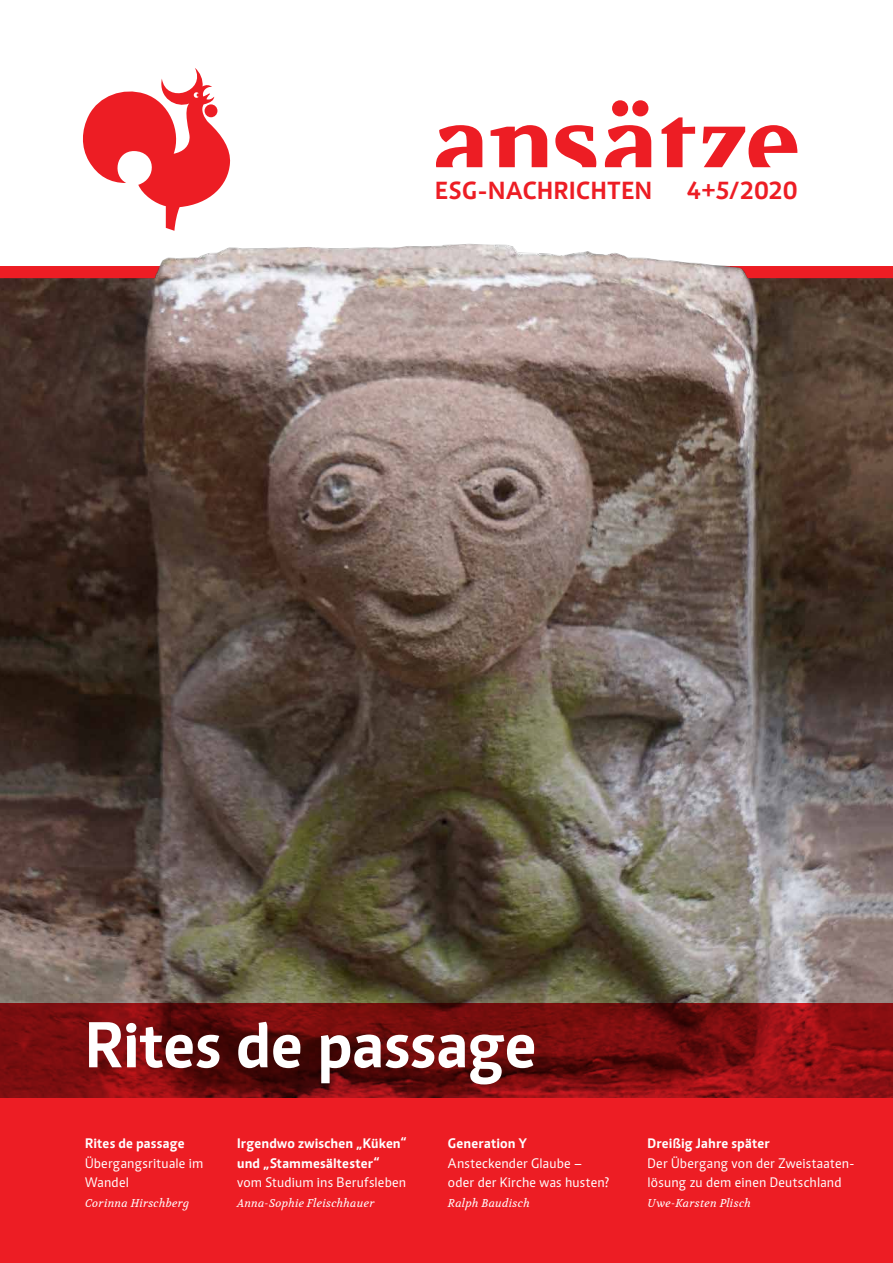
<style>
.page{position:relative;width:893px;height:1263px;background:#fff}
.page>*{position:absolute;margin:0;border:0;box-sizing:border-box;transform-origin:0 0}
.t1{font:700 66.6px "Caput";letter-spacing:-.005em;color:#fff}
.t2{font:700 25.5px "Caput";letter-spacing:.025em;color:#ed1d24}
.t3{font:14.25px/19.5px "Caput";letter-spacing:.015em;color:#fff}
.t4{font:700 14.25px/19.5px "Caput";letter-spacing:.01em;color:#fff}
.t5{font:italic 11.25px "Volkhov";letter-spacing:.02em;color:#fff}
</style>
<div class="page">
<img style="left:0;top:243px;width:893px;height:760px">
<svg style="left:0;top:1003px;width:893px;height:260px;background:#c1171c"></svg>
<svg style="left:436px;top:100px;width:361px;height:67px"></svg>
<svg style="left:83px;top:68px;width:148px;height:163px"></svg>
<h2 class="t2" style="left:435px;top:175px;width:218px">ESG-NACHRICHTEN</h2>
<h2 class="t2" style="left:687px;top:175px;width:112px">4+5/2020</h2>
<h1 class="t1" style="left:85px;top:1004px;width:453px">Rites de passage</h1>
<p class="t4" style="left:85px;top:1134px;width:101px">Rites de passage</p>
<p class="t3" style="left:85px;top:1153px;width:120px">Übergangsrituale im<br>Wandel</p>
<p class="t5" style="left:85px;top:1196px;width:106px">Corinna Hirschberg</p>
<p class="t4" style="left:237px;top:1134px;width:171px">Irgendwo zwischen „Küken“ und „Stammesältester“</p>
<p class="t3" style="left:237px;top:1173px;width:171px">vom Studium ins Berufsleben</p>
<p class="t5" style="left:237px;top:1196px;width:139px">Anna-Sophie Fleischhauer</p>
<p class="t4" style="left:448px;top:1134px;width:80px">Generation Y</p>
<p class="t3" style="left:448px;top:1153px;width:163px">Ansteckender Glaube – oder der Kirche was husten?</p>
<p class="t5" style="left:448px;top:1196px;width:83px">Ralph Baudisch</p>
<p class="t4" style="left:648px;top:1134px;width:124px">Dreißig Jahre später</p>
<p class="t3" style="left:648px;top:1153px;width:208px">Der Übergang von der Zweistaaten&shy;lösung zu dem einen Deutschland</p>
<p class="t5" style="left:648px;top:1196px;width:105px">Uwe-Karsten Plisch</p>
</div>
